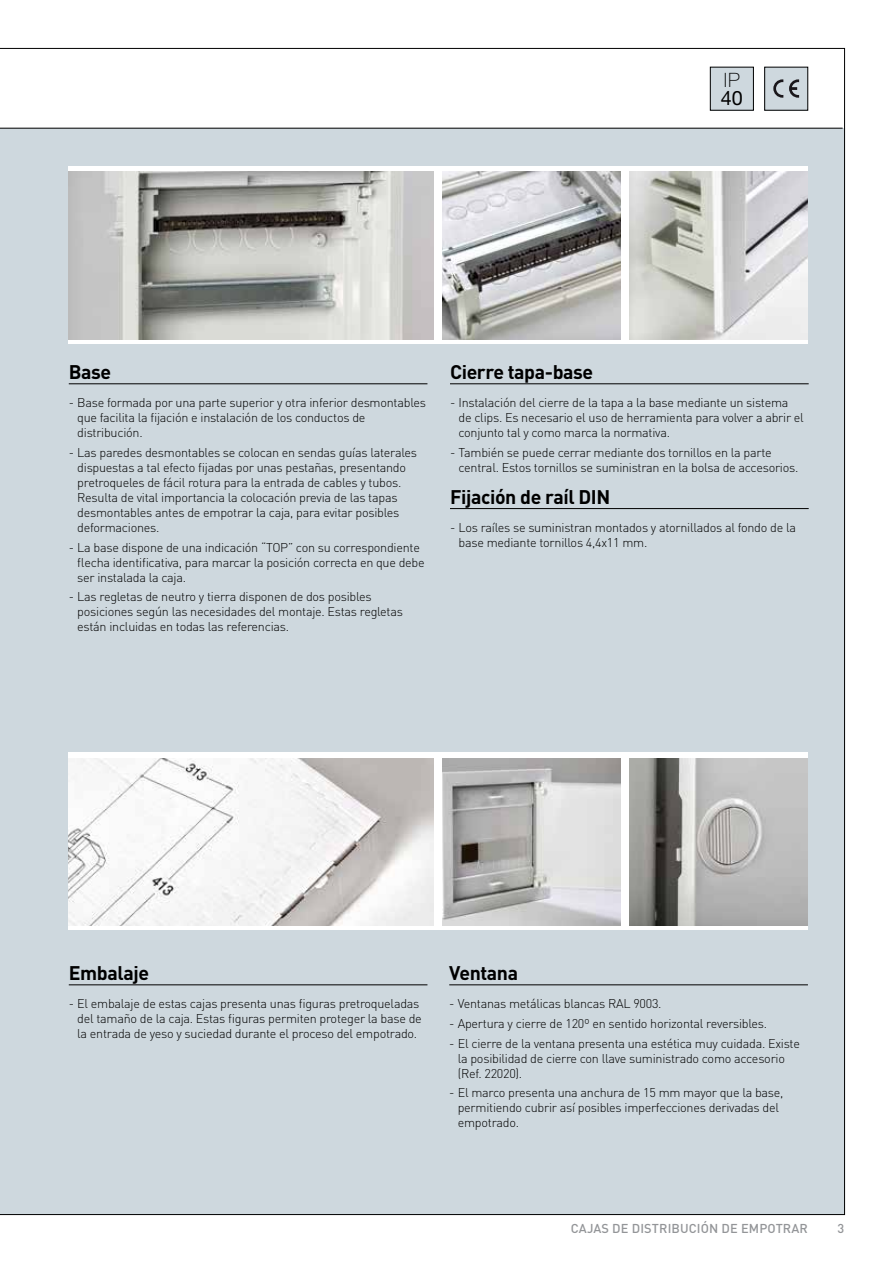
<style>
.page{position:relative;width:893px;height:1263px;background:#fff}
.page>*{position:absolute;margin:0;border:0;box-sizing:border-box;transform-origin:0 0}
.t1{font:100 19.8px "Helvetica Neue LT Pro";color:#000}
.t2{font:19.8px "Helvetica Neue LT Std";color:#000}
.t3{font:700 19.5px "DIN Pro";letter-spacing:-.02em;color:#000}
.t4{font:500 12.75px "DIN Pro";letter-spacing:.01em;color:#939598}
.t5{font:300 12.6px/15px "DIN Pro";letter-spacing:-.02em;color:#000}
</style>
<div class="page">
<div style="left:765px;top:67px;width:43px;height:43px;background:#ced8de"></div>
<svg style="left:773px;top:79px;width:10px;height:19px"></svg>
<svg style="left:789px;top:79px;width:10px;height:19px"></svg>
<div style="left:710px;top:67px;width:43px;height:43px;background:#ced8de"></div>
<div style="left:710px;top:67px;width:44px;height:43px;border:1px solid #000"></div>
<div style="left:0;top:128px;width:845px;height:1086px;background:#ced8de"></div>
<div style="left:68px;top:166px;width:740px;height:177px;background:#fff"></div>
<div style="left:68px;top:753px;width:740px;height:177px;background:#fff"></div>
<img style="left:442px;top:171px;width:179px;height:168px">
<img style="left:442px;top:758px;width:179px;height:168px">
<img style="left:629px;top:171px;width:179px;height:168px">
<img style="left:629px;top:758px;width:179px;height:168px">
<img style="left:68px;top:171px;width:366px;height:168px">
<img style="left:68px;top:758px;width:366px;height:168px">
<hr style="left:69px;top:383px;width:358px;height:1px;background:#000">
<hr style="left:450px;top:383px;width:359px;height:1px;background:#000">
<hr style="left:450px;top:508px;width:359px;height:1px;background:#000">
<hr style="left:69px;top:984px;width:358px;height:1px;background:#000">
<hr style="left:449px;top:984px;width:359px;height:1px;background:#000">
<h1 class="t1" style="left:724px;top:68px;width:17px">IP</h1>
<h1 class="t2" style="left:721px;top:86px;width:24px">40</h1>
<h2 class="t3" style="left:69px;top:359px;width:44px">Base</h2>
<p class="t5" style="left:77px;top:395px;width:350px;text-indent:-9px">- Base formada por una parte superior y otra inferior desmontables que facilita la fijación e instalación de los conductos de distribución.</p>
<p class="t5" style="left:77px;top:444px;width:341px;text-indent:-9px">- Las paredes desmontables se colocan en sendas guías laterales dispuestas a tal efecto fijadas por unas pestañas, presentando pretroqueles de fácil rotura para la entrada de cables y tubos.<br>Resulta de vital importancia la colocación previa de las tapas desmontables antes de empotrar la caja, para evitar posibles deformaciones.</p>
<p class="t5" style="left:77px;top:539px;width:349px;text-indent:-9px">- La base dispone de una indicación “TOP” con su correspondiente flecha identificativa, para marcar la posición correcta en que debe ser instalada la caja.</p>
<p class="t5" style="left:77px;top:589px;width:327px;text-indent:-9px">- Las regletas de neutro y tierra disponen de dos posibles posiciones según las necesidades del montaje. Estas regletas están incluidas en todas las referencias.</p>
<h2 class="t3" style="left:450px;top:359px;width:145px">Cierre tapa-base</h2>
<p class="t5" style="left:458px;top:395px;width:347px;text-indent:-9px">- Instalación del cierre de la tapa a la base mediante un sistema de clips. Es necesario el uso de herramienta para volver a abrir el conjunto tal y como marca la normativa.</p>
<p class="t5" style="left:458px;top:444px;width:341px;text-indent:-9px">- También se puede cerrar mediante dos tornillos en la parte central. Estos tornillos se suministran en la bolsa de accesorios.</p>
<h2 class="t3" style="left:450px;top:484px;width:162px">Fijación de raíl DIN</h2>
<p class="t5" style="left:458px;top:520px;width:339px;text-indent:-9px">- Los raíles se suministran montados y atornillados al fondo de la base mediante tornillos 4,4x11 mm.</p>
<h2 class="t3" style="left:69px;top:960px;width:82px">Embalaje</h2>
<p class="t5" style="left:77px;top:996px;width:346px;text-indent:-9px">- El embalaje de estas cajas presenta unas figuras pretroqueladas del tamaño de la caja. Estas figuras permiten proteger la base de la entrada de yeso y suciedad durante el proceso del empotrado.</p>
<h2 class="t3" style="left:449px;top:960px;width:70px">Ventana</h2>
<p class="t5" style="left:449px;top:996px;width:214px">- Ventanas metálicas blancas RAL 9003.</p>
<p class="t5" style="left:449px;top:1015px;width:319px">- Apertura y cierre de 120º en sentido horizontal reversibles.</p>
<p class="t5" style="left:458px;top:1035px;width:344px;text-indent:-9px">- El cierre de la ventana presenta una estética muy cuidada. Existe la posibilidad de cierre con llave suministrado como accesorio (Ref. 22020).</p>
<p class="t5" style="left:458px;top:1085px;width:327px;text-indent:-9px">- El marco presenta una anchura de 15 mm mayor que la base, permitiendo cubrir así posibles imperfecciones derivadas del empotrado.</p>
<p class="t4" style="left:571px;top:1219px;width:239px">CAJAS DE DISTRIBUCIÓN DE EMPOTRAR</p>
<p class="t4" style="left:837px;top:1219px;width:8px">3</p>
</div>
